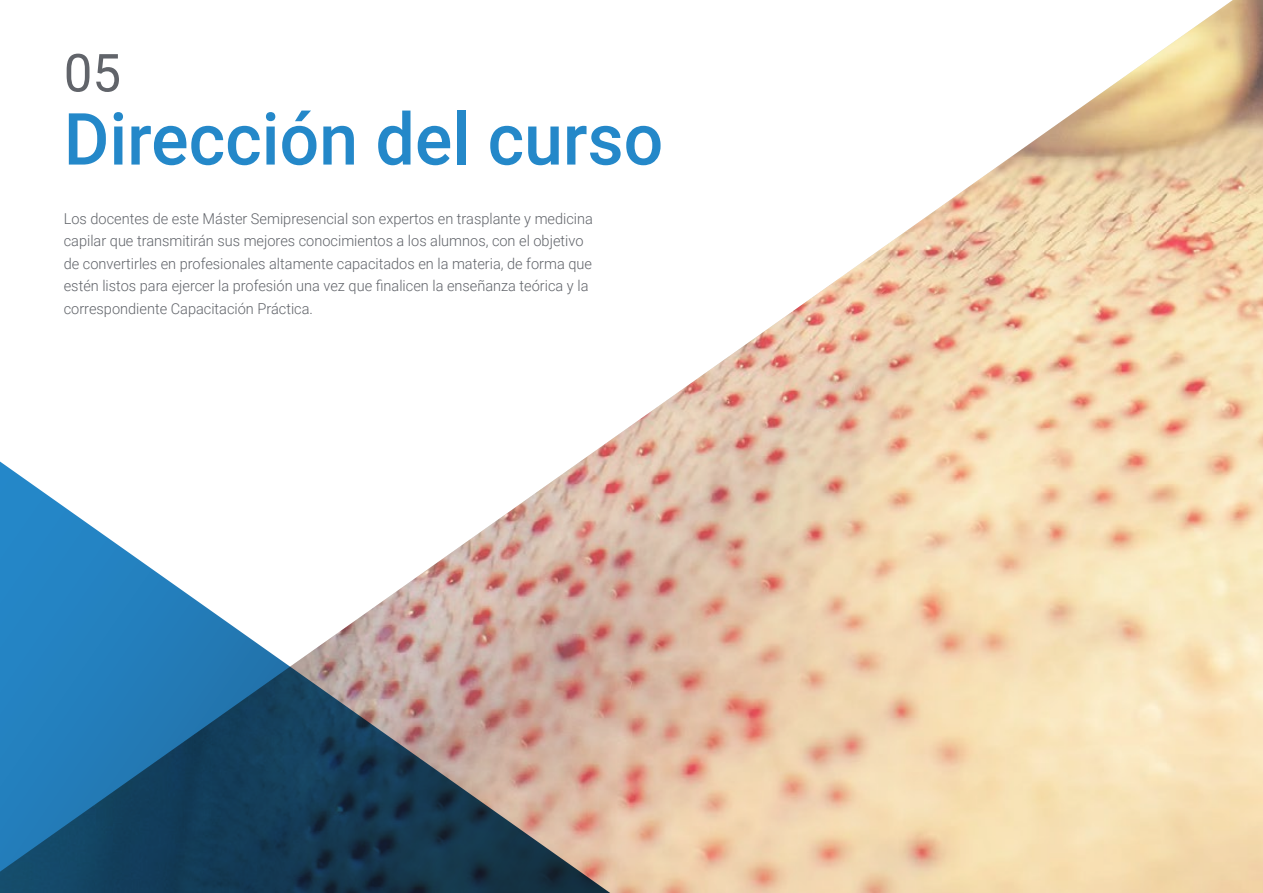
<style>
.page{position:relative;width:1263px;height:893px;background:#fff}
.page>*{position:absolute;margin:0;border:0;box-sizing:border-box;transform-origin:0 0}
.t1{font:500 72px "Roboto";color:#2488c9}
.t2{font:52.5px "Roboto";color:#61646a}
.t3{font:300 15px/22.5px "Roboto";color:#61646a}
</style>
<div class="page">
<img style="left:602px;top:0;width:661px;height:893px">
<svg style="left:0;top:446px;width:640px;height:447px"></svg>
<h2 class="t2" style="left:64px;top:36px;width:59px">05</h2>
<h1 class="t1" style="left:64px;top:89px;width:601px">Dirección del curso</h1>
<p class="t3" style="left:64px;top:207px;width:531px">Los docentes de este Máster Semipresencial son expertos en trasplante y medicina capilar que transmitirán sus mejores conocimientos a los alumnos, con el objetivo de convertirles en profesionales altamente capacitados en la materia, de forma que estén listos para ejercer la profesión una vez que finalicen la enseñanza teórica y la correspondiente Capacitación Práctica.</p>
</div>
